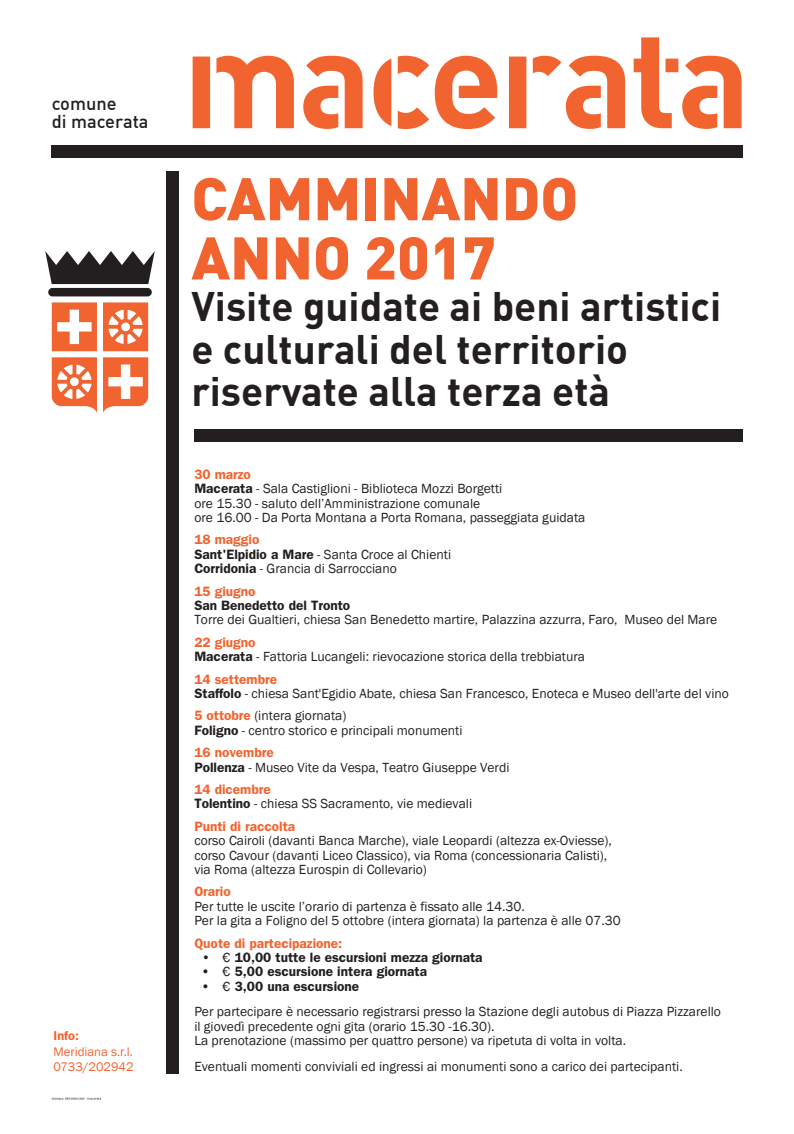
<style>
.page{position:relative;width:794px;height:1134px;background:#fff}
.page>*{position:absolute;margin:0;border:0;box-sizing:border-box;transform-origin:0 0}
.t1{font:900 59.2px/59.2px "DIN Pro";color:#f2642f}
.t2{font:700 40.4px/42px "DIN Pro";color:#231f20}
.t3{font:500 18.28px/18.3px "DIN Pro";color:#231f20}
.t4{font:13.6px/14.4px "Franklin Gothic";color:#231f20}
.t5{font:600 13.6px "Franklin Gothic";color:#231f20}
.t6{font:600 13.6px "Franklin Gothic";color:#f2642f}
.t7{font:12.8px/15.4px "Franklin Gothic";color:#f2642f}
.t8{font:600 12.8px "Franklin Gothic";color:#f2642f}
.s1{font-weight:600;color:#f2642f}
.s2{font-weight:600}
.s3{font-weight:400}
</style>
<div class="page">
<svg style="left:193px;top:56px;width:101px;height:72px"></svg>
<svg style="left:435px;top:56px;width:62px;height:73px"></svg>
<svg style="left:373px;top:56px;width:56px;height:73px"></svg>
<svg style="left:303px;top:56px;width:59px;height:73px"></svg>
<svg style="left:509px;top:56px;width:116px;height:73px"></svg>
<svg style="left:633px;top:37px;width:108px;height:92px"></svg>
<div style="left:52px;top:145px;width:691px;height:12px;background:#231f20"></div>
<div style="left:167px;top:171px;width:12px;height:903px;background:#231f20"></div>
<svg style="left:103px;top:302px;width:45px;height:49px"></svg>
<svg style="left:52px;top:302px;width:45px;height:49px"></svg>
<svg style="left:52px;top:357px;width:45px;height:56px"></svg>
<svg style="left:103px;top:357px;width:45px;height:56px"></svg>
<svg style="left:45px;top:251px;width:110px;height:33px"></svg>
<div style="left:48px;top:288px;width:104px;height:8px;background:#231f20;border-radius:4px"></div>
<svg style="left:52px;top:1097px;width:49px;height:3px"></svg>
<div style="left:194px;top:429px;width:549px;height:12px;background:#231f20"></div>
<h3 class="t3" style="left:52px;top:94px;width:98px">comune<br>di macerata</h3>
<p class="t8" style="left:54px;top:1028px;width:27px">Info:</p>
<p class="t7" style="left:54px;top:1044px;width:81px">Meridiana s.r.l.<br>0733/202942</p>
<h1 class="t1" style="left:191px;top:167px;width:388px">CAMMINANDO<br>ANNO 2017</h1>
<h2 class="t2" style="left:191px;top:285px;width:531px">Visite guidate ai beni artistici e culturali del territorio riservate alla terza età</h2>
<p class="t4" style="left:194px;top:467px;width:392px"><span class="s1">30 marzo<br></span><span class="s2">Macerata</span> - Sala Castiglioni - Biblioteca Mozzi Borgetti<br>ore 15.30 - saluto dell’Amministrazione comunale<br>ore 16.00 - Da Porta Montana a Porta Romana, passeggiata guidata</p>
<p class="t4" style="left:194px;top:533px;width:258px"><span class="s1">18 maggio<br></span><span class="s2">Sant'Elpidio a Mare</span> - Santa Croce al Chienti<br><span class="s2">Corridonia</span> - Grancia di Sarrocciano</p>
<p class="t6" style="left:194px;top:583px;width:63px">15 giugno</p>
<p class="t5" style="left:194px;top:597px;width:157px">San Benedetto del Tronto</p>
<p class="t4" style="left:194px;top:613px;width:524px">Torre dei Gualtieri, chiesa San Benedetto martire, Palazzina azzurra, Faro, Museo del Mare</p>
<p class="t4" style="left:194px;top:635px;width:392px"><span class="s1">22 giugno<br></span><span class="s2">Macerata</span> - Fattoria Lucangeli: rievocazione storica della trebbiatura</p>
<p class="t4" style="left:194px;top:672px;width:536px"><span class="s1">14 settembre<br></span><span class="s2">Staffolo</span> - chiesa Sant'Egidio Abate, chiesa San Francesco, Enoteca e Museo dell'arte del vino</p>
<p class="t4" style="left:194px;top:709px;width:270px"><span class="s1">5 ottobre</span> (intera giornata)<br><span class="s2">Foligno</span> - centro storico e principali monumenti</p>
<p class="t4" style="left:194px;top:746px;width:317px"><span class="s1">16 novembre<br></span><span class="s2">Pollenza</span> - Museo Vite da Vespa, Teatro Giuseppe Verdi</p>
<p class="t4" style="left:194px;top:782px;width:279px"><span class="s1">14 dicembre<br></span><span class="s2">Tolentino</span> - chiesa SS Sacramento, vie medievali</p>
<p class="t6" style="left:194px;top:818px;width:102px">Punti di raccolta</p>
<p class="t4" style="left:194px;top:834px;width:419px">corso Cairoli (davanti Banca Marche), viale Leopardi (altezza ex-Oviesse), corso Cavour (davanti Liceo Classico), via Roma (concessionaria Calisti), via Roma (altezza Eurospin di Collevario)</p>
<p class="t6" style="left:194px;top:884px;width:38px">Orario</p>
<p class="t4" style="left:194px;top:899px;width:428px">Per tutte le uscite l’orario di partenza è fissato alle 14.30.<br>Per la gita a Foligno del 5 ottobre (intera giornata) la partenza è alle 07.30</p>
<p class="t6" style="left:194px;top:935px;width:149px">Quote di partecipazione:</p>
<p class="t5" style="left:201px;top:949px;width:282px"><span class="s3">• €</span> 10,00 tutte le escursioni mezza giornata</p>
<p class="t5" style="left:201px;top:964px;width:227px">• <span class="s3">€</span> 5,00 escursione intera giornata</p>
<p class="t4" style="left:194px;top:974px;width:528px;line-height:25.6px;text-indent:7px"><span class="s2">•</span> € <span class="s2">3,00 una escursione<br></span>Per partecipare è necessario registrarsi presso la Stazione degli autobus di Piazza Pizzarello</p>
<p class="t4" style="left:194px;top:1019px;width:433px">il giovedì precedente ogni gita (orario 15.30 -16.30).<br>La prenotazione (massimo per quattro persone) va ripetuta di volta in volta.</p>
<p class="t4" style="left:194px;top:1059px;width:490px">Eventuali momenti conviviali ed ingressi ai monumenti sono a carico dei partecipanti.</p>
</div>
